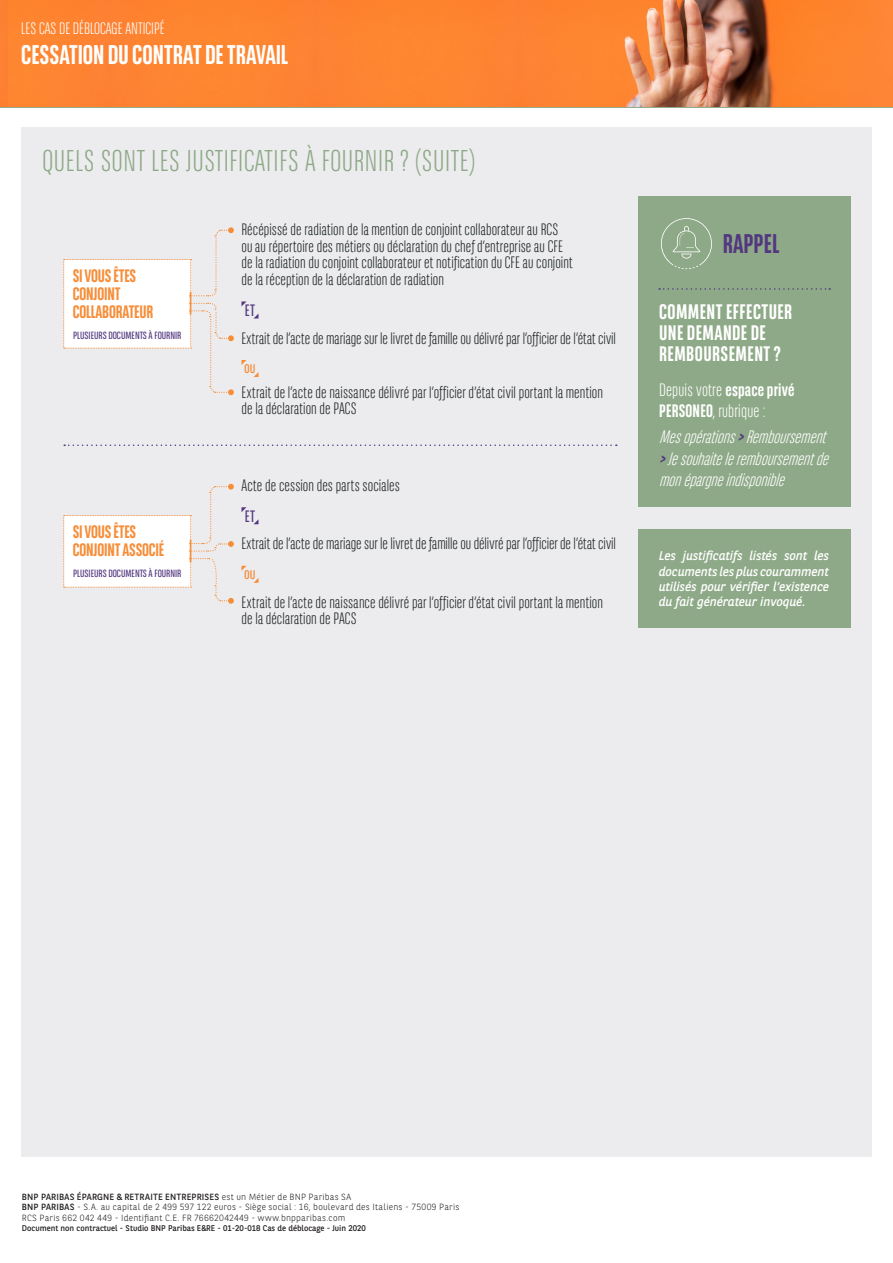
<style>
.page{position:relative;width:893px;height:1263px;background:#fff}
.page>*{position:absolute;margin:0;border:0;box-sizing:border-box;transform-origin:0 0}
.TITRES{font:300 30px "BNPP Sans Condensed";letter-spacing:.02em;color:#8ea987}
.TITRE_DE_LA_FICHE_VE{font:700 27px "BNPP Sans Condensed";letter-spacing:-.005em;color:#fff}
.t1{font:700 27px "BNPP Sans Condensed";color:#533880}
.t2{font:700 21px/21px "BNPP Sans Condensed";letter-spacing:.02em;color:#fff}
.t3{font:italic 300 18px/21.6px "BNPP Sans Condensed";color:#fff}
.t4{font:700 18px/18px "BNPP Sans Condensed";letter-spacing:-.01em;color:#f68d38}
.t5{font:300 18px/21.6px "BNPP Sans Condensed";letter-spacing:.01em;color:#fff}
.TEXTES_TABLEAUX{font:300 16.5px/16.5px "BNPP Sans Condensed";letter-spacing:.005em;color:#222727}
.THÈME_VERSO_C70_M60{font:300 16.5px "BNPP Sans Condensed";color:#fff}
.texte_courant{font:16.5px "BNPP Sans Condensed";color:#533880}
.texte_courant-2{font:16.5px "BNPP Sans Condensed";color:#f68d38}
.t6{font:italic 12.75px/15.3px "BNPP Sans";color:#fff;text-align:justify;scale:.96 1}
.t7{font:10.5px "BNPP Sans Condensed";color:#533880;scale:1.08 1}
.t8{font:300 9px "BNPP Sans";letter-spacing:.025em;color:#231f20}
.t9{font:9px "BNPP Sans";letter-spacing:.015em;color:#231f20}
.t10{font:8.25px "BNPP Sans";color:#231f20}
.s1{font-weight:700}
.s2{font-weight:700;color:#533880}
.s3{font-weight:300}
.s4{font-weight:400}
</style>
<div class="page">
<div style="left:21px;top:128px;width:851px;height:1029px;background:#ececee"></div>
<hr style="left:0;top:106px;width:893px;height:2px;background:#8ea987">
<svg style="left:64px;top:444px;width:553px;height:2px"></svg>
<div style="left:638px;top:196px;width:212px;height:310px;background:#8ea987"></div>
<svg style="left:659px;top:288px;width:171px;height:2px"></svg>
<svg style="left:661px;top:218px;width:51px;height:51px"></svg>
<div style="left:638px;top:529px;width:212px;height:98px;background:#8ea987"></div>
<svg style="left:241px;top:301px;width:17px;height:17px"></svg>
<svg style="left:241px;top:360px;width:17px;height:17px"></svg>
<svg style="left:63px;top:227px;width:171px;height:168px"></svg>
<svg style="left:241px;top:507px;width:17px;height:17px"></svg>
<svg style="left:241px;top:566px;width:17px;height:17px"></svg>
<svg style="left:63px;top:484px;width:171px;height:120px"></svg>
<img style="left:521px;top:0;width:372px;height:106px">
<div style="left:8px;top:0;width:513px;height:106px;background:#fe8431"></div>
<img style="left:0;top:0;width:8px;height:106px">
<p class="THÈME_VERSO_C70_M60" style="left:21px;top:18px;width:145px">LES CAS DE DÉBLOCAGE ANTICIPÉ</p>
<p class="TITRE_DE_LA_FICHE_VE" style="left:21px;top:39px;width:269px">CESSATION DU CONTRAT DE TRAVAIL</p>
<p class="TITRES" style="left:43px;top:142px;width:434px">QUELS SONT LES JUSTIFICATIFS À FOURNIR ? (SUITE)</p>
<p class="t4" style="left:73px;top:267px;width:82px">SI VOUS ÊTES<br>CONJOINT<br>COLLABORATEUR</p>
<p class="t7" style="left:73px;top:329px;width:102px">PLUSIEURS DOCUMENTS À FOURNIR</p>
<p class="t4" style="left:73px;top:523px;width:93px">SI VOUS ÊTES<br>CONJOINT ASSOCIÉ</p>
<p class="t7" style="left:73px;top:567px;width:102px">PLUSIEURS DOCUMENTS À FOURNIR</p>
<p class="TEXTES_TABLEAUX" style="left:241px;top:221px;width:333px">Récépissé de radiation de la mention de conjoint collaborateur au RCS ou au répertoire des métiers ou déclaration du chef d’entreprise au CFE de la radiation du conjoint collaborateur et notification du CFE au conjoint de la réception de la déclaration de radiation</p>
<p class="texte_courant" style="left:245px;top:302px;width:12px">ET</p>
<p class="TEXTES_TABLEAUX" style="left:241px;top:329px;width:376px">Extrait de l’acte de mariage sur le livret de famille ou délivré par l’officier de l’état civil</p>
<p class="texte_courant-2" style="left:244px;top:358px;width:13px">ou</p>
<p class="TEXTES_TABLEAUX" style="left:241px;top:384px;width:363px">Extrait de l’acte de naissance délivré par l’officier d’état civil portant la mention de la déclaration de PACS</p>
<p class="TEXTES_TABLEAUX" style="left:241px;top:476px;width:160px">Acte de cession des parts sociales</p>
<p class="texte_courant" style="left:245px;top:507px;width:12px">ET</p>
<p class="TEXTES_TABLEAUX" style="left:241px;top:535px;width:376px">Extrait de l’acte de mariage sur le livret de famille ou délivré par l’officier de l’état civil</p>
<p class="texte_courant-2" style="left:244px;top:564px;width:13px">ou</p>
<p class="TEXTES_TABLEAUX" style="left:241px;top:594px;width:363px">Extrait de l’acte de naissance délivré par l’officier d’état civil portant la mention de la déclaration de PACS</p>
<p class="t1" style="left:723px;top:228px;width:58px">RAPPEL</p>
<p class="t2" style="left:659px;top:301px;width:135px">COMMENT EFFECTUER<br>UNE DEMANDE DE<br>REMBOURSEMENT ?</p>
<p class="t5" style="left:659px;top:378px;width:137px">Depuis votre <span class="s1">espace privé<br>PERSONEO</span>, rubrique :</p>
<p class="t3" style="left:659px;top:426px;width:176px">Mesopérations<span class="s2">&gt;</span>Remboursement <span class="s2">&gt;</span>Jesouhaiteleremboursementde</p>
<p class="t3" style="left:659px;top:469px;width:132px">monépargneindisponible</p>
<p class="t6" style="left:659px;top:548px;width:179px">Les justificatifs listés sont les documents les plus couramment utilisés pour vérifier l’existence du fait générateur invoqué.</p>
<p class="t9" style="left:22px;top:1190px;width:331px">BNP PARIBAS ÉPARGNE &amp; RETRAITE ENTREPRISES <span class="s3">est un Métier de BNP Paribas SA</span></p>
<p class="t8" style="left:22px;top:1201px;width:439px"><span class="s4">BNP PARIBAS</span> - S.A. au capital de 2 499 597 122 euros - Siège social : 16, boulevard des Italiens - 75009 Paris</p>
<p class="t8" style="left:22px;top:1211px;width:325px">RCS Paris 662 042 449 - Identifiant C.E. FR 76662042449 - www.bnpparibas.com</p>
<p class="t10" style="left:22px;top:1222px;width:345px">Document non contractuel - Studio BNP Paribas E&amp;RE - 01-20-018 Cas de déblocage - Juin 2020</p>
</div>
